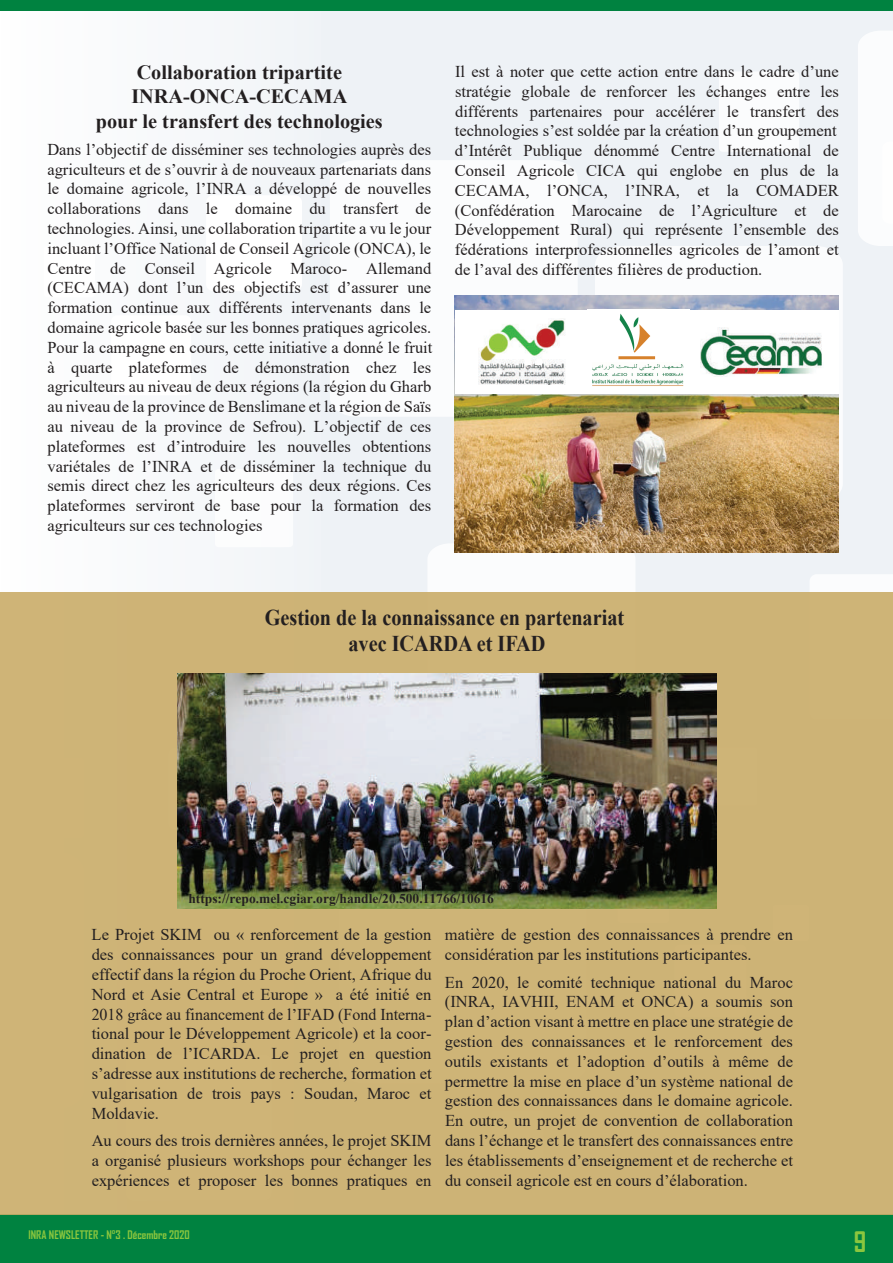
<style>
.page{position:relative;width:893px;height:1263px;background:#fff}
.page>*{position:absolute;margin:0;border:0;box-sizing:border-box;transform-origin:0 0}
.t1{font:700 27.15px "Agency FB";color:#8bc63e}
.t2{font:700 22.5px/25.8px "Times New Roman";color:#231f20;text-align:center;scale:.9 1}
.t3{font:700 20.25px/24.3px "Times New Roman";color:#231f20;text-align:center}
.t4{font:16.5px/19.8px "Times New Roman";color:#231f20;text-align:justify}
.t5{font:700 13.5px "Times New Roman";color:#231f20}
.t6{font:700 11.4px "Agency FB";color:#8bc63e}
</style>
<div class="page">
<div style="left:0;top:0;width:892px;height:1263px;background:#eef2f6"></div>
<div style="left:330px;top:160px;width:248px;height:257px;background:#fbfcfd"></div>
<div style="left:595px;top:246px;width:248px;height:246px;background:#fbfcfd"></div>
<div style="left:428px;top:543px;width:207px;height:49px;background:#fbfcfd"></div>
<div style="left:858px;top:31px;width:34px;height:215px;background:#fbfcfd"></div>
<div style="left:719px;top:71px;width:80px;height:81px;background:#fff;border-radius:4px"></div>
<svg style="left:810px;top:575px;width:82px;height:17px"></svg>
<div style="left:0;top:11px;width:320px;height:1221px;background:#f8fafb"></div>
<div style="left:206px;top:195px;width:96px;height:96px;background:#fff;border-radius:7px"></div>
<div style="left:44px;top:246px;width:51px;height:51px;background:#fff;border-radius:4px"></div>
<div style="left:111px;top:315px;width:80px;height:80px;background:#fff;border-radius:6px"></div>
<div style="left:0;top:1215px;width:893px;height:48px;background:#008240"></div>
<div style="left:1px;top:592px;width:892px;height:623px;background:#ceb376"></div>
<div style="left:0;top:0;width:893px;height:10px;background:#008240"></div>
<img style="left:455px;top:296px;width:384px;height:256px">
<div style="left:455px;top:310px;width:384px;height:83px;background:#fff"></div>
<img style="left:592px;top:313px;width:92px;height:73px">
<img style="left:479px;top:319px;width:87px;height:65px">
<img style="left:700px;top:327px;width:122px;height:49px">
<img style="left:178px;top:674px;width:538px;height:235px">
<p class="t3" style="left:96px;top:59px;width:288px">Collaboration tripartite<br>INRA-ONCA-CECAMA<br>pour le transfert des technologies</p>
<p class="t4" style="left:47px;top:139px;width:386px">Dans l’objectif de disséminer ses technologies auprès des agriculteurs et de s’ouvrir à de nouveaux partenariats dans le domaine agricole, l’INRA a développé de nouvelles collaborations dans le domaine du transfert de technologies. Ainsi, une collaboration tripartite a vu le jour incluant l’Office National de Conseil Agricole (ONCA), le Centre de Conseil Agricole Maroco- Allemand (CECAMA) dont l’un des objectifs est d’assurer une formation continue aux différents intervenants dans le domaine agricole basée sur les bonnes pratiques agricoles.<br>Pour la campagne en cours, cette initiative a donné le fruit à quarte plateformes de démonstration chez les agriculteurs au niveau de deux régions (la région du Gharb au niveau de la province de Benslimane et la région de Saïs au niveau de la province de Sefrou). L’objectif de ces plateformes est d’introduire les nouvelles obtentions variétales de l’INRA et de disséminer la technique du semis direct chez les agriculteurs des deux régions. Ces plateformes serviront de base pour la formation des agriculteurs sur ces technologies</p>
<p class="t4" style="left:455px;top:61px;width:385px;text-align:left">Il est à noter que cette action entre dans le cadre d’une stratégie globale de renforcer les échanges entre les différents partenaires pour accélérer le transfert des technologies s’est soldée par la création d’un groupement d’Intérêt Publique dénommé Centre International de Conseil Agricole CICA qui englobe en plus de la CECAMA, l’ONCA, l’INRA, et la COMADER (Confédération Marocaine de l’Agriculture et de Développement Rural) qui représente l’ensemble des fédérations interprofessionnelles agricoles de l’amont et de l’aval des différentes filières de production.</p>
<h2 class="t2" style="left:265px;top:604px;width:401px">Gestion de la connaissance en partenariat avec ICARDA et IFAD</h2>
<p class="t5" style="left:188px;top:889px;width:307px">https://repo.mel.cgiar.org/handle/20.500.11766/10616</p>
<p class="t4" style="left:92px;top:924px;width:341px">Le Projet SKIM ou « renforcement de la gestion des connaissances pour un grand développement effectif dans la région du Proche Orient, Afrique du Nord et Asie Central et Europe » a été initié en 2018 grâce au financement de l’IFAD (Fond Interna&shy;tional pour le Développement Agricole) et la coor&shy;dination de l’ICARDA. Le projet en question s’adresse aux institutions de recherche, formation et vulgarisation de trois pays : Soudan, Maroc et Moldavie.</p>
<p class="t4" style="left:92px;top:1130px;width:341px">Au cours des trois dernières années, le projet SKIM a organisé plusieurs workshops pour échanger les expériences et proposer les bonnes pratiques en</p>
<p class="t4" style="left:445px;top:924px;width:350px">matière de gestion des connaissances à prendre en considération par les institutions participantes.</p>
<p class="t4" style="left:445px;top:972px;width:350px">En 2020, le comité technique national du Maroc (INRA, IAVHII, ENAM et ONCA) a soumis son plan d’action visant à mettre en place une stratégie de gestion des connaissances et le renforcement des outils existants et l’adoption d’outils à même de permettre la mise en place d’un système national de gestion des connaissances dans le domaine agricole.<br>En outre, un projet de convention de collaboration dans l’échange et le transfert des connaissances entre les établissements d’enseignement et de recherche et du conseil agricole est en cours d’élaboration.</p>
<p class="t6" style="left:28px;top:1227px;width:163px">INRA NEWSLETTER - N°3 . Décembre 2020</p>
<h1 class="t1" style="left:854px;top:1225px;width:14px">9</h1>
</div>
